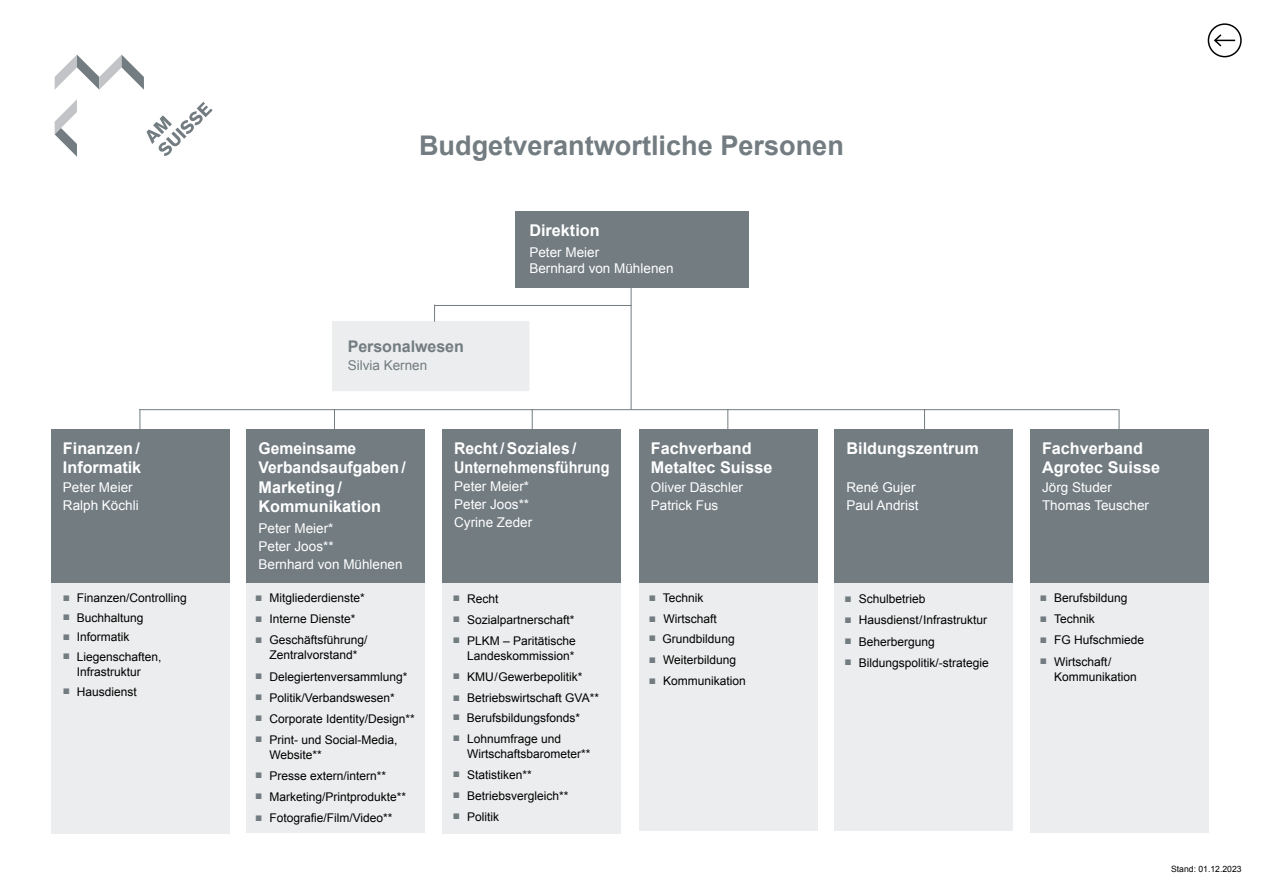
<style>
.page{position:relative;width:1263px;height:893px;background:#fff}
.page>*{position:absolute;margin:0;border:0;box-sizing:border-box;transform-origin:0 0}
.t1{font:700 27.15px "Arial";color:#727c81}
.t2{font:700 16.2px/19.5px "Arial";color:#fff}
.t3{font:700 16.05px "Arial";letter-spacing:-.005em;color:#727c81}
.t4{font:13.5px/18px "Arial";color:#fff}
.t5{font:13.5px "Arial";color:#727c81}
.t6{font:12px/15px "Arial";color:#000}
.t7{font:8.7px "Arial";color:#000}
.s1{color:#727c81}
</style>
<div class="page">
<svg style="left:1208px;top:24px;width:33px;height:33px"></svg>
<div style="left:1208px;top:23px;width:34px;height:34px;border:2px solid #000;border-radius:50%"></div>
<svg style="left:1213px;top:33px;width:22px;height:15px"></svg>
<div style="left:1030px;top:582px;width:178px;height:251px;background:#ecedee"></div>
<div style="left:834px;top:580px;width:179px;height:251px;background:#ecedee"></div>
<div style="left:639px;top:580px;width:178px;height:251px;background:#ecedee"></div>
<div style="left:442px;top:583px;width:179px;height:251px;background:#ecedee"></div>
<div style="left:247px;top:582px;width:178px;height:251px;background:#ecedee"></div>
<div style="left:51px;top:583px;width:179px;height:251px;background:#ecedee"></div>
<hr style="left:631px;top:250px;width:1px;height:160px;background:#727c81">
<svg style="left:140px;top:410px;width:1px;height:19px"></svg>
<svg style="left:334px;top:410px;width:1px;height:19px"></svg>
<svg style="left:532px;top:410px;width:1px;height:19px"></svg>
<svg style="left:727px;top:410px;width:1px;height:19px"></svg>
<svg style="left:924px;top:410px;width:1px;height:19px"></svg>
<svg style="left:1119px;top:409px;width:1px;height:20px"></svg>
<div style="left:51px;top:429px;width:179px;height:153px;background:#727c81"></div>
<div style="left:247px;top:429px;width:178px;height:153px;background:#727c81"></div>
<div style="left:442px;top:429px;width:179px;height:153px;background:#727c81"></div>
<div style="left:639px;top:429px;width:178px;height:153px;background:#727c81"></div>
<div style="left:834px;top:429px;width:179px;height:153px;background:#727c81"></div>
<div style="left:1030px;top:429px;width:179px;height:153px;background:#727c81"></div>
<hr style="left:139px;top:409px;width:979px;height:1px;background:#727c81">
<div style="left:515px;top:212px;width:234px;height:76px;background:#727c81"></div>
<hr style="left:434px;top:305px;width:197px;height:1px;background:#727c81">
<svg style="left:55px;top:55px;width:89px;height:35px"></svg>
<svg style="left:55px;top:99px;width:22px;height:58px"></svg>
<svg style="left:147px;top:102px;width:66px;height:54px"></svg>
<div style="left:332px;top:321px;width:197px;height:70px;background:#ecedee"></div>
<svg style="left:434px;top:306px;width:1px;height:16px"></svg>
<h2 class="t2" style="left:63px;top:439px;width:80px">Finanzen /<br>Informatik</h2>
<p class="t4" style="left:63px;top:479px;width:77px">Peter Meier<br>Ralph Köchli</p>
<p class="t6" style="left:63px;top:591px;width:125px"><span class="s1">■</span> Finanzen/Controlling</p>
<p class="t6" style="left:63px;top:610px;width:82px"><span class="s1">■</span> Buchhaltung</p>
<p class="t6" style="left:63px;top:630px;width:68px"><span class="s1">■</span> Informatik</p>
<p class="t6" style="left:63px;top:649px;width:100px;text-align:center"><span class="s1">■</span> Liegenschaften,<br>Infrastruktur</p>
<p class="t6" style="left:63px;top:684px;width:75px"><span class="s1">■</span> Hausdienst</p>
<h1 class="t1" style="left:419px;top:128px;width:426px">Budgetverantwortliche Personen</h1>
<h3 class="t3" style="left:348px;top:336px;width:118px">Personalwesen</h3>
<p class="t5" style="left:348px;top:357px;width:81px">Silvia Kernen</p>
<h2 class="t2" style="left:529px;top:221px;width:72px">Direktion</h2>
<p class="t4" style="left:529px;top:244px;width:146px;line-height:16.5px">Peter Meier<br>Bernhard von Mühlenen</p>
<h2 class="t2" style="left:259px;top:439px;width:149px">Gemeinsame<br>Verbandsaufgaben /<br>Marketing /<br>Kommunikation</h2>
<p class="t4" style="left:259px;top:519px;width:146px">Peter Meier*<br>Peter Joos**<br>Bernhard von Mühlenen</p>
<p class="t6" style="left:255px;top:591px;width:111px"><span class="s1">■</span> Mitgliederdienste*</p>
<p class="t6" style="left:255px;top:612px;width:102px"><span class="s1">■</span> Interne Dienste*</p>
<p class="t6" style="left:255px;top:633px;width:114px;text-align:center"><span class="s1">■</span> Geschäftsführung/<br>Zentralvorstand*</p>
<p class="t6" style="left:255px;top:669px;width:154px"><span class="s1">■</span> Delegiertenversammlung*</p>
<p class="t6" style="left:255px;top:690px;width:141px"><span class="s1">■</span> Politik/Verbandswesen*</p>
<p class="t6" style="left:255px;top:711px;width:161px"><span class="s1">■</span> Corporate Identity/Design**</p>
<p class="t6" style="left:269px;top:732px;width:130px;text-indent:-14px"><span class="s1">■</span> Print- und Social-Media,<br>Website**</p>
<p class="t6" style="left:255px;top:768px;width:133px"><span class="s1">■</span> Presse extern/intern**</p>
<p class="t6" style="left:255px;top:789px;width:153px"><span class="s1">■</span> Marketing/Printprodukte**</p>
<p class="t6" style="left:255px;top:810px;width:139px"><span class="s1">■</span> Fotografie/Film/Video**</p>
<h2 class="t2" style="left:454px;top:439px;width:157px">Recht / Soziales /<br>Unternehmensführung</h2>
<p class="t4" style="left:454px;top:477px;width:80px">Peter Meier*<br>Peter Joos**<br>Cyrine Zeder</p>
<p class="t6" style="left:453px;top:591px;width:47px"><span class="s1">■</span> Recht</p>
<p class="t6" style="left:453px;top:612px;width:123px"><span class="s1">■</span> Sozialpartnerschaft*</p>
<p class="t6" style="left:453px;top:633px;width:125px;text-align:right"><span class="s1">■</span> PLKM – Paritätische<br>Landeskommission*</p>
<p class="t6" style="left:453px;top:669px;width:131px"><span class="s1">■</span> KMU/Gewerbepolitik*</p>
<p class="t6" style="left:453px;top:690px;width:148px"><span class="s1">■</span> Betriebswirtschaft GVA**</p>
<p class="t6" style="left:453px;top:710px;width:129px"><span class="s1">■</span> Berufsbildungsfonds*</p>
<p class="t6" style="left:467px;top:731px;width:125px;text-indent:-14px"><span class="s1">■</span> Lohnumfrage und<br>Wirtschaftsbarometer**</p>
<p class="t6" style="left:453px;top:767px;width:81px"><span class="s1">■</span> Statistiken**</p>
<p class="t6" style="left:453px;top:788px;width:117px"><span class="s1">■</span> Betriebsvergleich**</p>
<p class="t6" style="left:453px;top:809px;width:48px"><span class="s1">■</span> Politik</p>
<h2 class="t2" style="left:651px;top:439px;width:123px">Fachverband<br>Metaltec Suisse</h2>
<p class="t4" style="left:651px;top:479px;width:94px">Oliver Däschler<br>Patrick Fus</p>
<p class="t6" style="left:649px;top:591px;width:56px"><span class="s1">■</span> Technik</p>
<p class="t6" style="left:649px;top:612px;width:70px"><span class="s1">■</span> Wirtschaft</p>
<p class="t6" style="left:649px;top:631px;width:87px"><span class="s1">■</span> Grundbildung</p>
<p class="t6" style="left:649px;top:652px;width:89px"><span class="s1">■</span> Weiterbildung</p>
<p class="t6" style="left:649px;top:673px;width:99px"><span class="s1">■</span> Kommunikation</p>
<h2 class="t2" style="left:846px;top:439px;width:134px">Bildungszentrum</h2>
<p class="t4" style="left:846px;top:479px;width:74px">René Gujer<br>Paul Andrist</p>
<p class="t6" style="left:844px;top:592px;width:83px"><span class="s1">■</span> Schulbetrieb</p>
<p class="t6" style="left:844px;top:613px;width:144px"><span class="s1">■</span> Hausdienst/Infrastruktur</p>
<p class="t6" style="left:844px;top:634px;width:92px"><span class="s1">■</span> Beherbergung</p>
<p class="t6" style="left:844px;top:655px;width:146px"><span class="s1">■</span> Bildungspolitik/-strategie</p>
<h2 class="t2" style="left:1042px;top:439px;width:119px">Fachverband<br>Agrotec Suisse</h2>
<p class="t4" style="left:1042px;top:479px;width:109px">Jörg Studer<br>Thomas Teuscher</p>
<p class="t6" style="left:1040px;top:591px;width:89px"><span class="s1">■</span> Berufsbildung</p>
<p class="t6" style="left:1040px;top:612px;width:56px"><span class="s1">■</span> Technik</p>
<p class="t6" style="left:1040px;top:633px;width:106px"><span class="s1">■</span> FG Hufschmiede</p>
<p class="t6" style="left:1054px;top:654px;width:84px;text-indent:-14px"><span class="s1">■</span> Wirtschaft/<br>Kommunikation</p>
<p class="t7" style="left:1171px;top:863px;width:72px">Stand: 01.12.2023</p>
</div>
